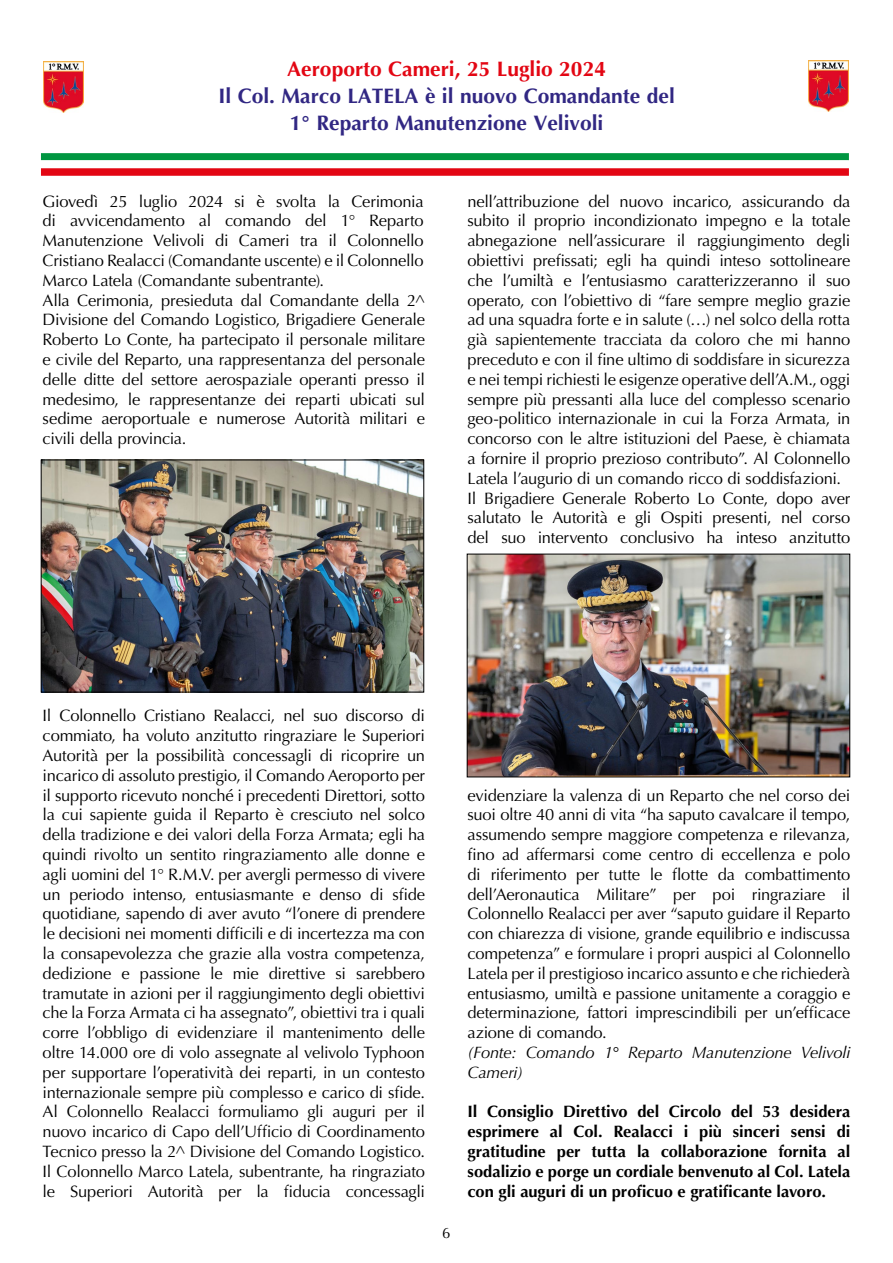
<style>
.page{position:relative;width:893px;height:1263px;background:#fff}
.page>*{position:absolute;margin:0;border:0;box-sizing:border-box;transform-origin:0 0}
.t1{font:700 21px/27px "Optima";color:#312783;text-align:center}
.t2{font:700 21px "Optima";color:#e30613}
.t3{font:16.5px/19.8px "Optima";letter-spacing:-.015em;color:#000}
.t4{font:700 16.5px/19.8px "Optima";letter-spacing:-.005em;color:#000;text-align:justify}
.t5{font:italic 16.5px/19.8px "Optima";letter-spacing:-.01em;color:#000}
.t6{font:15px "Optima";color:#000}
</style>
<div class="page">
<div style="left:41px;top:153px;width:808px;height:8px;background:#009641"></div>
<div style="left:41px;top:168px;width:808px;height:8px;background:#e30613"></div>
<div style="left:41px;top:160px;width:808px;height:8px;background:#fff"></div>
<img style="left:43px;top:462px;width:379px;height:228px">
<div style="left:41px;top:460px;width:383px;height:232px;border:1px solid #000"></div>
<img style="left:43px;top:61px;width:40px;height:51px">
<img style="left:809px;top:61px;width:40px;height:51px">
<img style="left:469px;top:556px;width:379px;height:219px">
<div style="left:467px;top:554px;width:383px;height:223px;border:1px solid #000"></div>
<p class="t2" style="left:287px;top:57px;width:320px">Aeroporto Cameri, 25 Luglio 2024</p>
<p class="t1" style="left:218px;top:83px;width:458px">Il Col. Marco LATELA è il nuovo Comandante del<br>1° Reparto Manutenzione Velivoli</p>
<p class="t3" style="left:43px;top:191px;width:384px">Giovedì 25 luglio 2024 si è svolta la Cerimonia di avvicendamento al comando del 1° Reparto Manutenzione Velivoli di Cameri tra il Colonnello Cristiano Realacci (Comandante uscente) e il Colonnello Marco Latela (Comandante subentrante).<br>Alla Cerimonia, presieduta dal Comandante della 2^ Divisione del Comando Logistico, Brigadiere Generale Roberto Lo Conte, ha partecipato il personale militare e civile del Reparto, una rappresentanza del personale delle ditte del settore aerospaziale operanti presso il medesimo, le rappresentanze dei reparti ubicati sul sedime aeroportuale e numerose Autorità militari e civili della provincia.</p>
<p class="t3" style="left:467px;top:191px;width:384px">nell’attribuzione del nuovo incarico, assicurando da subito il proprio incondizionato impegno e la totale abnegazione nell’assicurare il raggiungimento degli obiettivi prefissati; egli ha quindi inteso sottolineare che l’umiltà e l’entusiasmo caratterizzeranno il suo operato, con l’obiettivo di “fare sempre meglio grazie ad una squadra forte e in salute (…) nel solco della rotta già sapientemente tracciata da coloro che mi hanno preceduto e con il fine ultimo di soddisfare in sicurezza e nei tempi richiesti le esigenze operative dell’A.M., oggi sempre più pressanti alla luce del complesso scenario geo-politico internazionale in cui la Forza Armata, in concorso con le altre istituzioni del Paese, è chiamata a fornire il proprio prezioso contributo”. Al Colonnello Latela l’augurio di un comando ricco di soddisfazioni.<br>Il Brigadiere Generale Roberto Lo Conte, dopo aver salutato le Autorità e gli Ospiti presenti, nel corso del suo intervento conclusivo ha inteso anzitutto</p>
<p class="t3" style="left:43px;top:706px;width:384px;text-align:justify">Il Colonnello Cristiano Realacci, nel suo discorso di commiato, ha voluto anzitutto ringraziare le Superiori Autorità per la possibilità concessagli di ricoprire un incarico di assoluto prestigio, il Comando Aeroporto per il supporto ricevuto nonché i precedenti Direttori, sotto la cui sapiente guida il Reparto è cresciuto nel solco della tradizione e dei valori della Forza Armata; egli ha quindi rivolto un sentito ringraziamento alle donne e agli uomini del 1° R.M.V. per avergli permesso di vivere un periodo intenso, entusiasmante e denso di sfide quotidiane, sapendo di aver avuto “l’onere di prendere le decisioni nei momenti difficili e di incertezza ma con la consapevolezza che grazie alla vostra competenza, dedizione e passione le mie direttive si sarebbero tramutate in azioni per il raggiungimento degli obiettivi che la Forza Armata ci ha assegnato”, obiettivi tra i quali corre l’obbligo di evidenziare il mantenimento delle oltre 14.000 ore di volo assegnate al velivolo Typhoon per supportare l’operatività dei reparti, in un contesto internazionale sempre più complesso e carico di sfide.<br>Al Colonnello Realacci formuliamo gli auguri per il nuovo incarico di Capo dell’Ufficio di Coordinamento Tecnico presso la 2^ Divisione del Comando Logistico.<br>Il Colonnello Marco Latela, subentrante, ha ringraziato le Superiori Autorità per la fiducia concessagli</p>
<p class="t6" style="left:442px;top:1224px;width:10px">6</p>
<p class="t3" style="left:467px;top:785px;width:384px;text-align:justify">evidenziare la valenza di un Reparto che nel corso dei suoi oltre 40 anni di vita “ha saputo cavalcare il tempo, assumendo sempre maggiore competenza e rilevanza, fino ad affermarsi come centro di eccellenza e polo di riferimento per tutte le flotte da combattimento dell’Aeronautica Militare” per poi ringraziare il Colonnello Realacci per aver “saputo guidare il Reparto con chiarezza di visione, grande equilibrio e indiscussa competenza” e formulare i propri auspici al Colonnello Latela per il prestigioso incarico assunto e che richiederà entusiasmo, umiltà e passione unitamente a coraggio e determinazione, fattori imprescindibili per un’efficace azione di comando.</p>
<p class="t5" style="left:467px;top:1043px;width:384px">(Fonte: Comando 1° Reparto Manutenzione Velivoli<br>Cameri)</p>
<p class="t4" style="left:467px;top:1102px;width:384px">Il Consiglio Direttivo del Circolo del 53 desidera esprimere al Col. Realacci i più sinceri sensi di gratitudine per tutta la collaborazione fornita al sodalizio e porge un cordiale benvenuto al Col. Latela con gli auguri di un proficuo e gratificante lavoro.</p>
</div>
